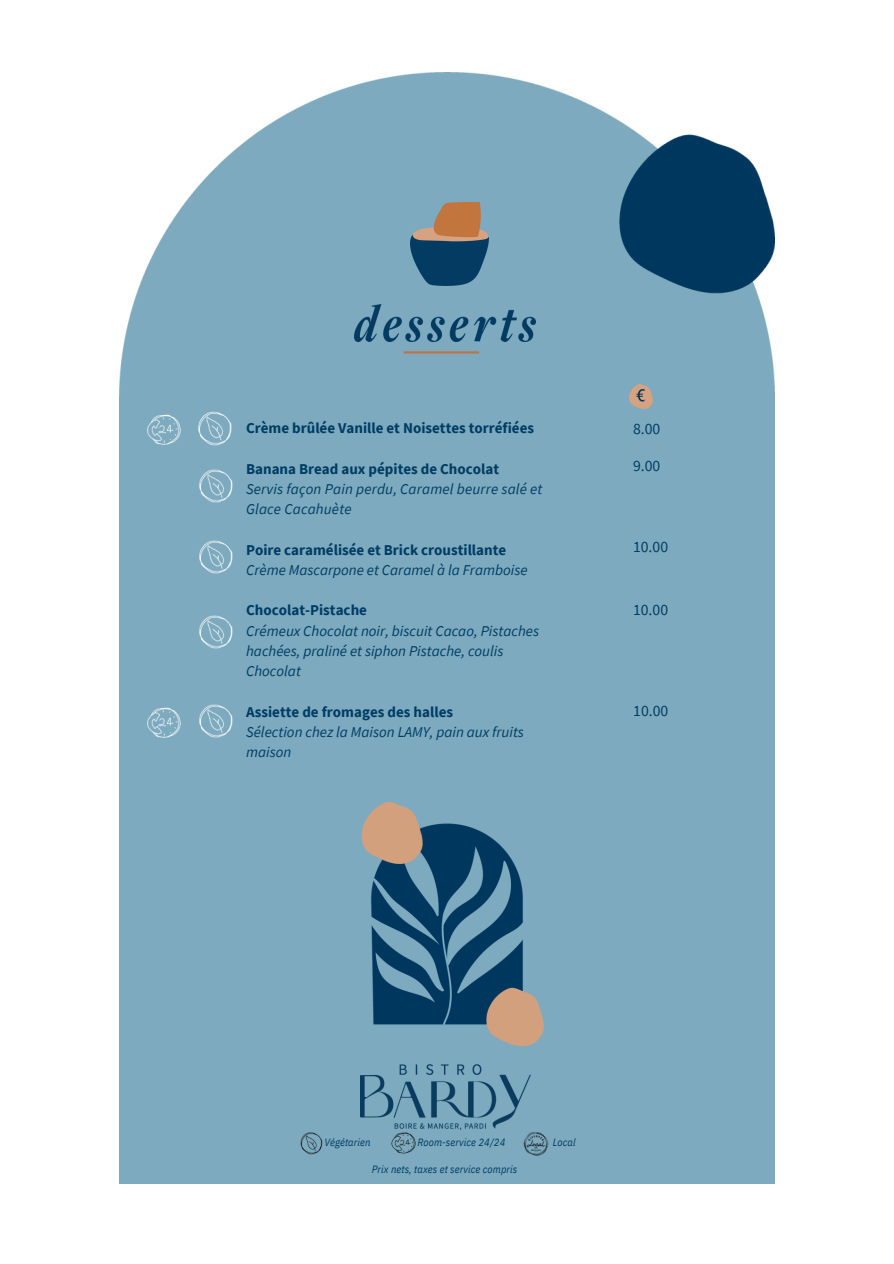
<style>
.page{position:relative;width:894px;height:1264px;background:#fff}
.page>*{position:absolute;margin:0;border:0;box-sizing:border-box;transform-origin:0 0}
.t1{font:15.75px "Source Sans Pro";color:#003d64}
.t2{font:italic 15px/20.2px "Source Sans Pro";color:#003d64}
.t3{font:700 15px/20.2px "Source Sans Pro";color:#003d64}
.t4{font:italic 10.5px "IBM Plex Sans Cond";letter-spacing:.01em;color:#003d64}
.s1{font-weight:700;font-style:normal}
.s2{font-weight:400;font-style:italic}
</style>
<div class="page">
<img style="left:119px;top:73px;width:655px;height:1110px">
<img style="left:360px;top:802px;width:183px;height:327px">
<hr style="left:403px;top:351px;width:76px;height:2px;background:#be7444">
<img style="left:354px;top:305px;width:181px;height:37px">
<img style="left:410px;top:202px;width:78px;height:83px">
<img style="left:629px;top:385px;width:23px;height:23px">
<img style="left:146px;top:412px;width:37px;height:34px">
<img style="left:390px;top:1130px;width:27px;height:24px">
<img style="left:298px;top:1130px;width:26px;height:25px">
<img style="left:522px;top:1130px;width:26px;height:26px">
<img style="left:194px;top:409px;width:41px;height:38px">
<img style="left:196px;top:466px;width:40px;height:38px">
<img style="left:196px;top:612px;width:40px;height:39px">
<img style="left:196px;top:701px;width:40px;height:39px">
<img style="left:146px;top:704px;width:37px;height:35px">
<img style="left:196px;top:537px;width:40px;height:38px">
<h2 class="t3" style="left:246px;top:417px;width:289px">Crème brûlée Vanille et Noisettes torréfiées</h2>
<h2 class="t2" style="left:246px;top:458px;width:298px"><span class="s1">Banana Bread aux pépites de Chocolat<br></span>Servis façon Pain perdu, Caramel beurre salé et<br>Glace Cacahuète</h2>
<h2 class="t3" style="left:246px;top:539px;width:283px">Poire caramélisée et Brick croustillante<br><span class="s2">Crème Mascarpone et Caramel à la Framboise</span></h2>
<h2 class="t2" style="left:246px;top:600px;width:294px"><span class="s1">Chocolat-Pistache<br></span>Crémeux Chocolat noir, biscuit Cacao, Pistaches hachées, praliné et siphon Pistache, coulis<br>Chocolat</h2>
<p class="t2" style="left:246px;top:701px;width:279px"><span class="s1">Assiette de fromages des halles<br></span>Sélection chez la Maison LAMY, pain aux fruits maison</p>
<p class="t1" style="left:633px;top:418px;width:29px">8.00</p>
<p class="t1" style="left:633px;top:455px;width:29px">9.00</p>
<h1 class="t1" style="left:633px;top:536px;width:37px">10.00</h1>
<p class="t1" style="left:633px;top:599px;width:37px">10.00</p>
<p class="t1" style="left:633px;top:700px;width:37px">10.00</p>
<p class="t4" style="left:324px;top:1135px;width:47px">Végétarien</p>
<p class="t4" style="left:417px;top:1135px;width:89px">Room-service 24/24</p>
<p class="t4" style="left:552px;top:1135px;width:24px">Local</p>
<p class="t4" style="left:372px;top:1161px;width:147px">Prix nets, taxes et service compris</p>
</div>
